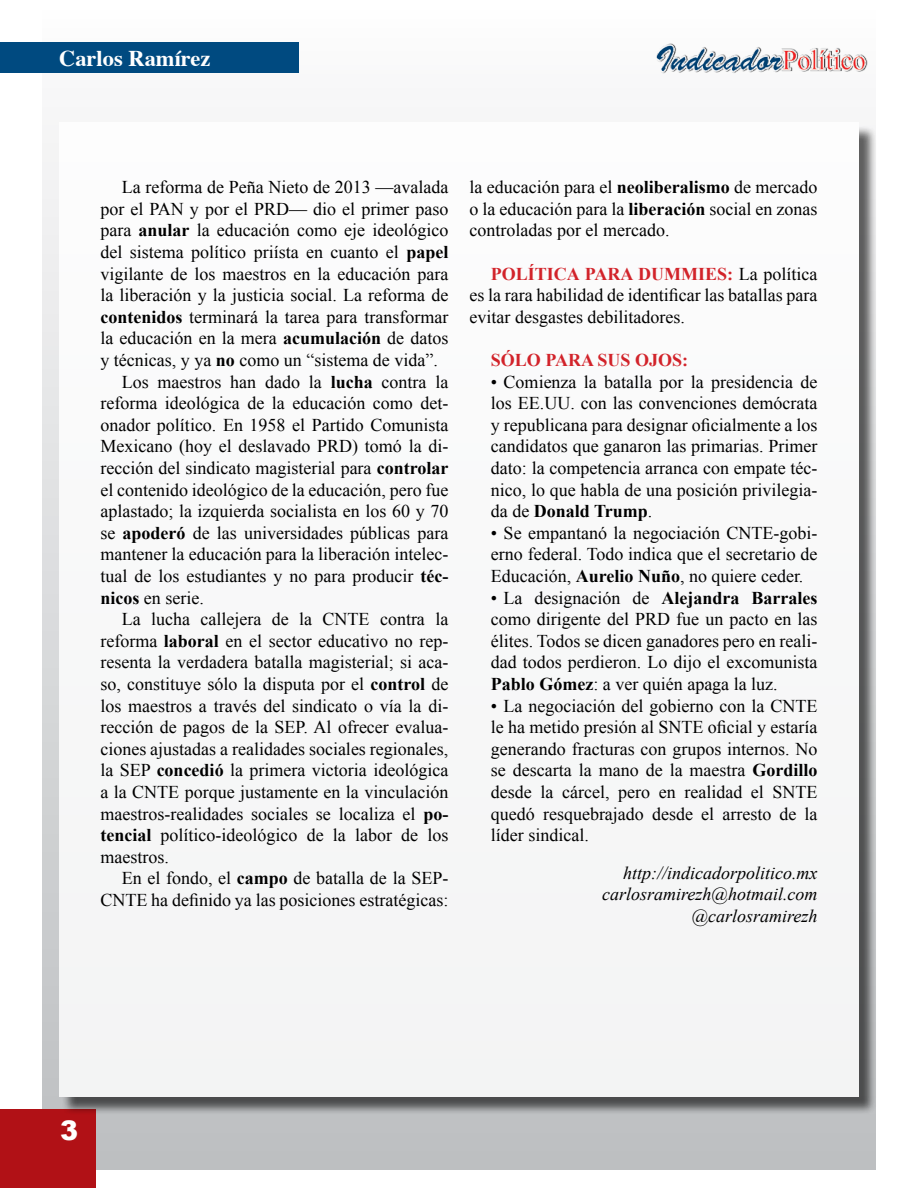
<style>
.page{position:relative;width:918px;height:1188px;background:#fff}
.page>*{position:absolute;margin:0;border:0;box-sizing:border-box;transform-origin:0 0}
.t1{font:900 27px "Arial";color:#fff}
.t2{font:700 22.5px "Times";color:#fff}
.t3{font:18px/21.6px "Times New Roman";color:#000;text-align:justify}
.t4{font:italic 18px/21.6px "Times New Roman";color:#000;text-align:right}
.t5{font:700 18px "Times New Roman";color:#d2232a}
.s1{font-weight:700}
.s2{font-weight:700;color:#d2232a}
</style>
<div class="page">
<div style="left:43px;top:0;width:832px;height:1169px;background:linear-gradient(to bottom,#fcfcfc,#bcbfc1)"></div>
<div style="left:0;top:43px;width:299px;height:30px;background:#004a80"></div>
<hr style="left:917px;top:43px;width:1px;height:30px;background:#004a80">
<div style="left:0;top:1110px;width:96px;height:78px;background:#b11116"></div>
<img style="left:649px;top:43px;width:224px;height:30px">
<div style="left:62px;top:125px;width:816px;height:991px;background:#000;opacity:.75"></div>
<div style="left:59px;top:122px;width:800px;height:975px;background:#f8f8f9"></div>
<p class="t2" style="left:59px;top:37px;width:153px">Carlos Ramírez</p>
<p class="t3" style="left:122px;top:176px;width:328px">La reforma de Peña Nieto de 2013 —avalada</p>
<p class="t3" style="left:100px;top:198px;width:349px">por el PAN y por el PRD— dio el primer paso</p>
<p class="t3" style="left:100px;top:219px;width:349px">para <span class="s1">anular</span> la educación como eje ideológico</p>
<p class="t3" style="left:100px;top:241px;width:349px">del sistema político priísta en cuanto el <span class="s1">papel</span></p>
<p class="t3" style="left:100px;top:262px;width:349px">vigilante de los maestros en la educación para</p>
<p class="t3" style="left:100px;top:284px;width:349px">la liberación y la justicia social. La reforma de</p>
<p class="t3" style="left:100px;top:306px;width:349px"><span class="s1">contenidos</span> terminará la tarea para transformar</p>
<p class="t3" style="left:100px;top:327px;width:349px">la educación en la mera <span class="s1">acumulación</span> de datos</p>
<p class="t3" style="left:100px;top:349px;width:339px">y técnicas, y ya <span class="s1">no</span> como un “sistema de vida”.</p>
<p class="t3" style="left:122px;top:370px;width:328px">Los maestros han dado la <span class="s1">lucha</span> contra la</p>
<p class="t3" style="left:100px;top:392px;width:349px">reforma ideológica de la educación como det-</p>
<p class="t3" style="left:100px;top:414px;width:349px">onador político. En 1958 el Partido Comunista</p>
<p class="t3" style="left:100px;top:435px;width:349px">Mexicano (hoy el deslavado PRD) tomó la di-</p>
<p class="t3" style="left:100px;top:457px;width:349px">rección del sindicato magisterial para <span class="s1">controlar</span></p>
<p class="t3" style="left:100px;top:478px;width:349px">el contenido ideológico de la educación, pero fue</p>
<p class="t3" style="left:100px;top:500px;width:349px">aplastado; la izquierda socialista en los 60 y 70</p>
<p class="t3" style="left:100px;top:522px;width:349px">se <span class="s1">apoderó</span> de las universidades públicas para</p>
<p class="t3" style="left:100px;top:543px;width:349px">mantener la educación para la liberación intelec-</p>
<p class="t3" style="left:100px;top:565px;width:349px">tual de los estudiantes y no para producir <span class="s1">téc-</span></p>
<p class="t3" style="left:100px;top:586px;width:105px"><span class="s1">nicos</span> en serie.</p>
<p class="t3" style="left:122px;top:608px;width:328px">La lucha callejera de la CNTE contra la</p>
<p class="t3" style="left:100px;top:630px;width:349px">reforma <span class="s1">laboral</span> en el sector educativo no rep-</p>
<p class="t3" style="left:100px;top:651px;width:349px">resenta la verdadera batalla magisterial; si aca-</p>
<p class="t3" style="left:100px;top:673px;width:349px">so, constituye sólo la disputa por el <span class="s1">control</span> de</p>
<p class="t3" style="left:100px;top:694px;width:349px">los maestros a través del sindicato o vía la di-</p>
<p class="t3" style="left:100px;top:716px;width:349px">rección de pagos de la SEP. Al ofrecer evalua-</p>
<p class="t3" style="left:100px;top:738px;width:349px">ciones ajustadas a realidades sociales regionales,</p>
<p class="t3" style="left:100px;top:759px;width:349px">la SEP <span class="s1">concedió</span> la primera victoria ideológica</p>
<p class="t3" style="left:100px;top:781px;width:349px">a la CNTE porque justamente en la vinculación</p>
<p class="t3" style="left:100px;top:802px;width:349px">maestros-realidades sociales se localiza el <span class="s1">po-</span></p>
<p class="t3" style="left:100px;top:824px;width:349px"><span class="s1">tencial</span> político-ideológico de la labor de los</p>
<p class="t3" style="left:100px;top:846px;width:70px">maestros.</p>
<p class="t3" style="left:122px;top:867px;width:328px">En el fondo, el <span class="s1">campo</span> de batalla de la SEP-</p>
<p class="t3" style="left:100px;top:889px;width:349px">CNTE ha definido ya las posiciones estratégicas:</p>
<p class="t3" style="left:470px;top:176px;width:349px">la educación para el <span class="s1">neoliberalismo</span> de mercado o la educación para la <span class="s1">liberación</span> social en zonas controladas por el mercado.</p>
<p class="t3" style="left:470px;top:262px;width:349px;text-indent:21px"><span class="s2">Política para dummies:</span> La política es la rara habilidad de identificar las batallas para evitar desgastes debilitadores.</p>
<p class="t5" style="left:491px;top:347px;width:199px">Sólo para sus ojos:</p>
<p class="t3" style="left:491px;top:370px;width:328px">• Comienza la batalla por la presidencia de los EE.UU. con las convenciones demócrata y republicana para designar oficialmente a los candidatos que ganaron las primarias. Primer dato: la competencia arranca con empate téc&shy;nico, lo que habla de una posición privilegia&shy;da de <span class="s1">Donald Trump</span>.</p>
<p class="t3" style="left:491px;top:522px;width:328px">• Se empantanó la negociación CNTE-gobi&shy;erno federal. Todo indica que el secretario de Educación, <span class="s1">Aurelio Nuño</span>, no quiere ceder.</p>
<p class="t3" style="left:491px;top:586px;width:328px">• La designación de <span class="s1">Alejandra Barrales </span>como dirigente del PRD fue un pacto en las élites. Todos se dicen ganadores pero en reali&shy;dad todos perdieron. Lo dijo el excomunista <span class="s1">Pablo Gómez</span>: a ver quién apaga la luz.</p>
<p class="t3" style="left:491px;top:694px;width:328px">• La negociación del gobierno con la CNTE le ha metido presión al SNTE oficial y estaría generando fracturas con grupos internos. No se descarta la mano de la maestra <span class="s1">Gordillo </span>desde la cárcel, pero en realidad el SNTE quedó resquebrajado desde el arresto de la líder sindical.</p>
<p class="t4" style="left:602px;top:862px;width:217px">http://indicadorpolitico.mx carlosramirezh@hotmail.com @carlosramirezh</p>
<h1 class="t1" style="left:60px;top:1111px;width:20px">3</h1>
</div>
